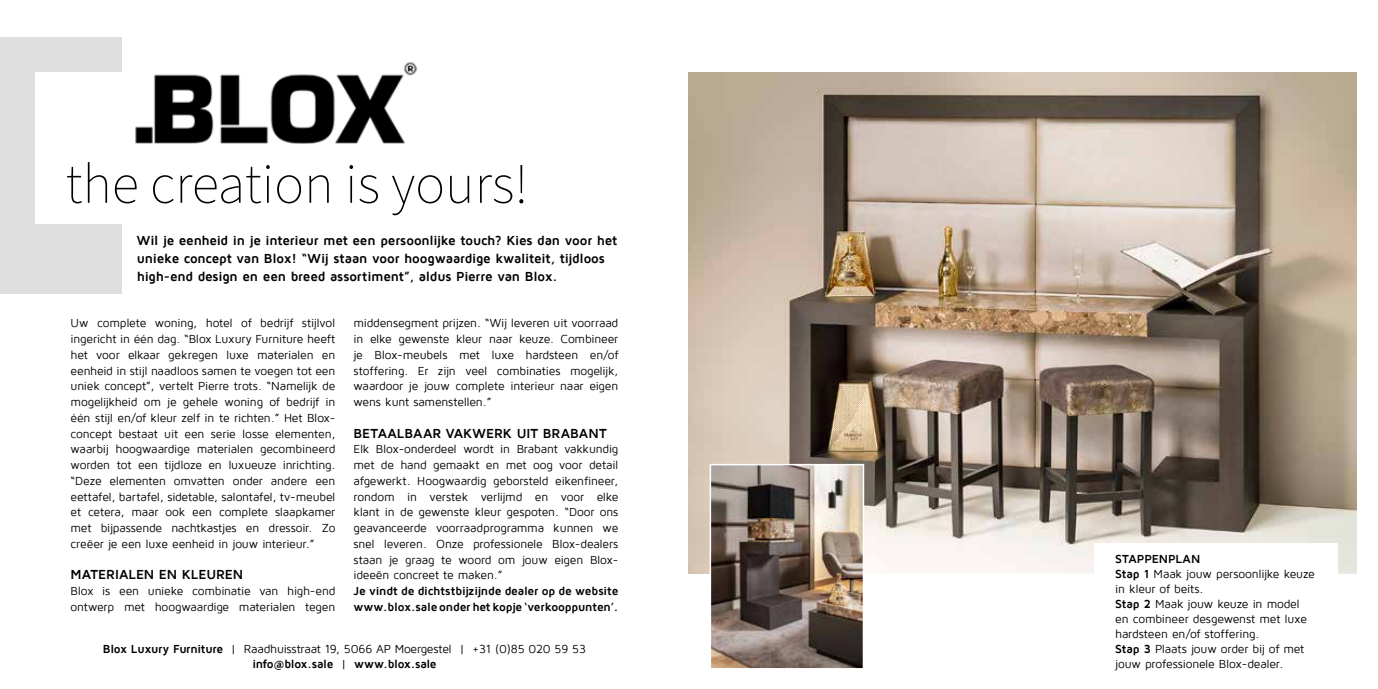
<style>
.page{position:relative;width:1378px;height:689px;background:#fff}
.page>*{position:absolute;margin:0;border:0;box-sizing:border-box;transform-origin:0 0}
.t1{font:200 56.25px "Source Sans Pro";color:#000}
.t2{font:700 13.5px/18px "Maven Pro";letter-spacing:-.015em;color:#000}
.t3{font:12px/15.8px "Maven Pro";letter-spacing:-.015em;color:#000;text-align:justify}
.t4{font:700 12px/15.8px "Maven Pro";letter-spacing:-.015em;color:#000}
.s1{font-weight:700}
</style>
<div class="page">
<div style="left:0;top:224px;width:122px;height:69px;background:#dedede"></div>
<div style="left:0;top:37px;width:122px;height:35px;background:#dedede"></div>
<div style="left:0;top:37px;width:35px;height:256px;background:#dedede"></div>
<img style="left:135px;top:62px;width:283px;height:82px">
<hr style="left:0;top:37px;width:1px;height:256px;background:#000">
<img style="left:689px;top:72px;width:667px;height:501px">
<div style="left:1094px;top:543px;width:243px;height:144px;background:#fff"></div>
<img style="left:712px;top:467px;width:149px;height:199px">
<div style="left:709px;top:464px;width:155px;height:205px;border:2px solid #fff"></div>
<h1 class="t1" style="left:65px;top:146px;width:464px">the creation is yours!</h1>
<p class="t2" style="left:137px;top:232px;width:482px">Wil je eenheid in je interieur met een persoonlijke touch? Kies dan voor het unieke concept van Blox! “Wij staan voor hoogwaardige kwaliteit, tijdloos high-end design en een breed assortiment”, aldus Pierre van Blox.</p>
<p class="t3" style="left:71px;top:316px;width:266px">Uw complete woning, hotel of bedrijf stijlvol ingericht in één dag. “Blox Luxury Furniture heeft het voor elkaar gekregen luxe materialen en eenheid in stijl naadloos samen te voegen tot een uniek concept”, vertelt Pierre trots. “Namelijk de mogelijkheid om je gehele woning of bedrijf in één stijl en/of kleur zelf in te richten.” Het Blox&shy;concept bestaat uit een serie losse elementen, waarbij hoogwaardige materialen gecombineerd worden tot een tijdloze en luxueuze inrichting. “Deze elementen omvatten onder andere een eettafel, bartafel, sidetable, salontafel, tv-meubel et cetera, maar ook een complete slaapkamer met bijpassende nachtkastjes en dressoir. Zo creëer je een luxe eenheid in jouw interieur.”</p>
<p class="t2" style="left:71px;top:566px;width:174px">MATERIALEN EN KLEUREN</p>
<p class="t3" style="left:71px;top:583px;width:266px">Blox is een unieke combinatie van high-end ontwerp met hoogwaardige materialen tegen</p>
<p class="t3" style="left:353px;top:316px;width:266px">middensegment prijzen. “Wij leveren uit voorraad in elke gewenste kleur naar keuze. Combineer je Blox-meubels met luxe hardsteen en/of stoffering. Er zijn veel combinaties mogelijk, waardoor je jouw complete interieur naar eigen wens kunt samenstellen.”</p>
<p class="t2" style="left:353px;top:424px;width:255px">BETAALBAAR VAKWERK UIT BRABANT</p>
<p class="t3" style="left:353px;top:442px;width:266px">Elk Blox-onderdeel wordt in Brabant vakkundig met de hand gemaakt en met oog voor detail afgewerkt. Hoogwaardig geborsteld eikenfineer, rondom in verstek verlijmd en voor elke klant in de gewenste kleur gespoten. “Door ons geavanceerde voorraadprogramma kunnen we snel leveren. Onze professionele Blox-dealers staan je graag te woord om jouw eigen Blox&shy;ideeën concreet te maken.”</p>
<p class="t4" style="left:353px;top:583px;width:266px">Je vindt de dichtstbijzijnde dealer op de website www.blox.sale onder het kopje ‘verkooppunten’.</p>
<p class="t3" style="left:103px;top:642px;width:485px;line-height:14.2px;text-align:center"><span class="s1">Blox Luxury Furniture</span> | Raadhuisstraat 19, 5066 AP Moergestel | +31 (0)85 020 59 53 <span class="s1">info@blox.sale</span> | <span class="s1">www.blox.sale</span></p>
<p class="t3" style="left:1115px;top:551px;width:201px;line-height:15px;text-align:left"><span class="s1">STAPPENPLAN<br>Stap 1</span> Maak jouw persoonlijke keuze in kleur of beits.<br><span class="s1">Stap 2</span> Maak jouw keuze in model en combineer desgewenst met luxe hardsteen en/of stoffering.<br><span class="s1">Stap 3</span> Plaats jouw order bij of met jouw professionele Blox-dealer.</p>
</div>
